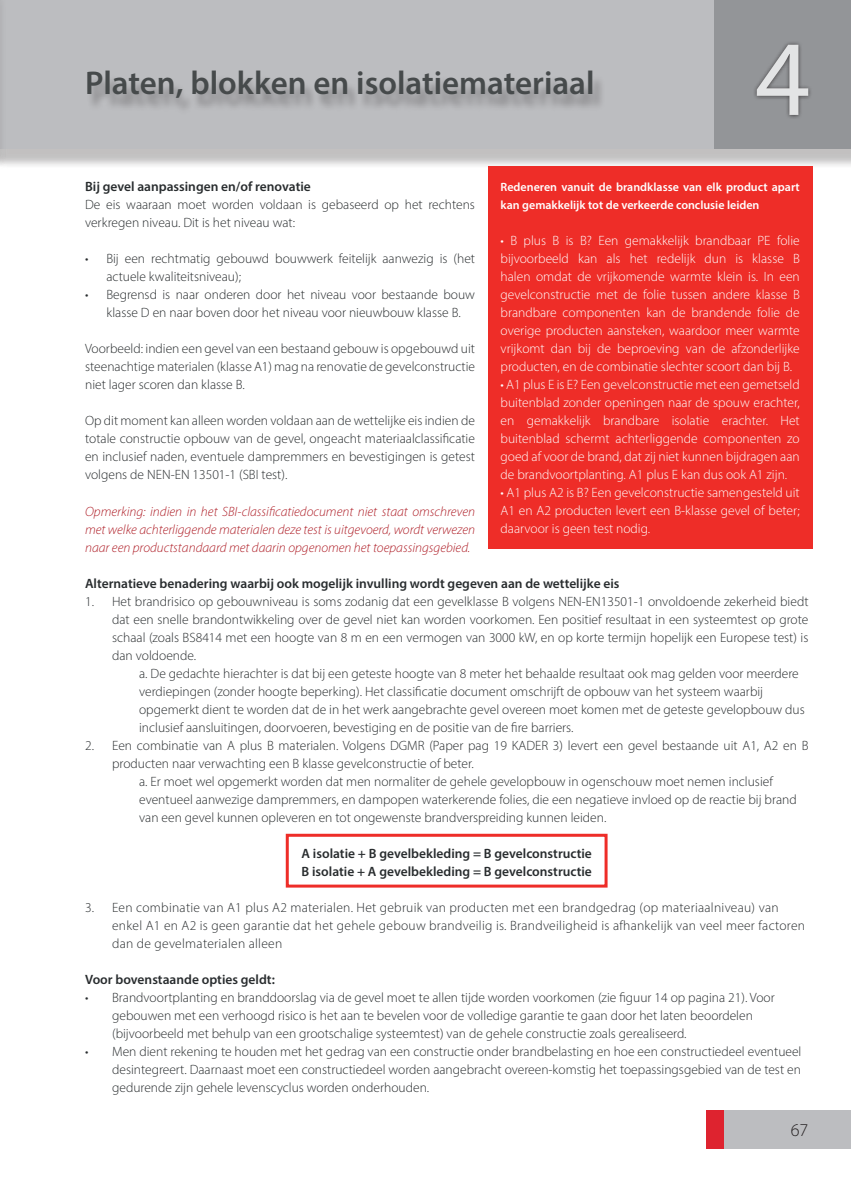
<style>
.page{position:relative;width:851px;height:1191px;background:#fff}
.page>*{position:absolute;margin:0;border:0;box-sizing:border-box;transform-origin:0 0}
.t1{font:108px "Myriad Pro";color:#fff}
.t2{font:600 33px "Myriad Pro";color:#464a4b}
.t3{font:300 18px "Myriad Pro";color:#231f20}
.t4{font:300 13.5px/18px "Myriad Pro";color:#282c2e}
.t5{font:300 13.5px/18px "Myriad Pro";color:#fff;text-align:justify}
.t6{font:300 13.5px/18px "Myriad Pro";letter-spacing:.02em;color:#282c2e}
.t7{font:600 13.5px/18px "Myriad Pro";color:#282c2e}
.t8{font:italic 300 13.5px/18px "Myriad Pro";color:#af1f28;text-align:justify}
.t9{font:600 12px/18px "Myriad Pro";color:#fff}
</style>
<div class="page">
<div style="left:0;top:0;width:850px;height:169px;background:#231f20;opacity:.15"></div>
<div style="left:0;top:0;width:850px;height:149px;background:#bcbdc0"></div>
<div style="left:714px;top:0;width:136px;height:149px;background:#939598"></div>
<svg style="left:754px;top:42px;width:57px;height:76px"></svg>
<div style="left:706px;top:1110px;width:144px;height:38px;background:#bcbdc0"></div>
<div style="left:706px;top:1110px;width:17px;height:38px;background:#de232f"></div>
<div style="left:0;top:0;width:7px;height:169px;background:#231f20;opacity:.15"></div>
<div style="left:87px;top:74px;width:518px;height:41px;background:#231f20;opacity:.35"></div>
<div style="left:487px;top:166px;width:325px;height:383px;background:#ee2d28"></div>
<div style="left:286px;top:833px;width:321px;height:54px;border:3px solid #ee2d28"></div>
<h2 class="t2" style="left:85px;top:62px;width:511px">Platen, blokken en isolatiemateriaal</h2>
<h1 class="t1" style="left:755px;top:12px;width:57px">4</h1>
<p class="t7" style="left:85px;top:177px;width:227px">Bij gevel aanpassingen en/of renovatie</p>
<p class="t4" style="left:85px;top:196px;width:391px">De eis waaraan moet worden voldaan is gebaseerd op het rechtens verkregen niveau. Dit is het niveau wat:</p>
<p class="t4" style="left:106px;top:250px;width:370px;text-indent:-21px">• Bij een rechtmatig gebouwd bouwwerk feitelijk aanwezig is (het actuele kwaliteitsniveau);</p>
<p class="t4" style="left:85px;top:286px;width:391px;text-align:center">• Begrensd is naar onderen door het niveau voor bestaande bouw klasse D en naar boven door het niveau voor nieuwbouw klasse B.</p>
<p class="t4" style="left:85px;top:340px;width:391px;text-align:justify">Voorbeeld: indien een gevel van een bestaand gebouw is opgebouwd uit steenachtige materialen (klasse A1) mag na renovatie de gevelconstructie niet lager scoren dan klasse B.</p>
<p class="t4" style="left:85px;top:412px;width:391px;text-align:justify">Op dit moment kan alleen worden voldaan aan de wettelijke eis indien de totale constructie opbouw van de gevel, ongeacht materiaalclassificatie en inclusief naden, eventuele dampremmers en bevestigingen is getest volgens de NEN-EN 13501-1 (SBI test).</p>
<p class="t8" style="left:85px;top:502px;width:391px">Opmerking: indien in het SBI-classificatiedocument niet staat omschreven met welke achterliggende materialen deze test is uitgevoerd, wordt verwezen naar een productstandaard met daarin opgenomen het toepassingsgebied.</p>
<p class="t7" style="left:85px;top:573px;width:536px">Alternatieve benadering waarbij ook mogelijk invulling wordt gegeven aan de wettelijke eis</p>
<p class="t4" style="left:112px;top:592px;width:697px;text-align:justify;text-indent:-27px">1. Het brandrisico op gebouwniveau is soms zodanig dat een gevelklasse B volgens NEN-EN13501-1 onvoldoende zekerheid biedt dat een snelle brandontwikkeling over de gevel niet kan worden voorkomen. Een positief resultaat in een systeemtest op grote schaal (zoals BS8414 met een hoogte van 8 m en een vermogen van 3000 kW, en op korte termijn hopelijk een Europese test) is dan voldoende.</p>
<p class="t4" style="left:139px;top:664px;width:667px">a. De gedachte hierachter is dat bij een geteste hoogte van 8 meter het behaalde resultaat ook mag gelden voor meerdere verdiepingen (zonder hoogte beperking). Het classificatie document omschrijft de opbouw van het systeem waarbij opgemerkt dient te worden dat de in het werk aangebrachte gevel overeen moet komen met de geteste gevelopbouw dus inclusief aansluitingen, doorvoeren, bevestiging en de positie van de fire barriers.</p>
<p class="t4" style="left:85px;top:736px;width:724px">2. Een combinatie van A plus B materialen. Volgens DGMR (Paper pag 19 KADER 3) levert een gevel bestaande uit A1, A2 en B</p>
<p class="t4" style="left:112px;top:754px;width:363px">producten naar verwachting een B klasse gevelconstructie of beter.</p>
<p class="t4" style="left:139px;top:772px;width:635px">a. Er moet wel opgemerkt worden dat men normaliter de gehele gevelopbouw in ogenschouw moet nemen inclusief</p>
<p class="t4" style="left:139px;top:790px;width:659px">eventueel aanwezige dampremmers, en dampopen waterkerende folies, die een negatieve invloed op de reactie bij brand</p>
<p class="t4" style="left:139px;top:808px;width:468px">van een gevel kunnen opleveren en tot ongewenste brandverspreiding kunnen leiden.</p>
<p class="t7" style="left:301px;top:843px;width:292px">A isolatie + B gevelbekleding = B gevelconstructie<br>B isolatie + A gevelbekleding = B gevelconstructie</p>
<p class="t6" style="left:112px;top:898px;width:694px;text-indent:-27px">3. Een combinatie van A1 plus A2 materialen. Het gebruik van producten met een brandgedrag (op materiaalniveau) van enkel A1 en A2 is geen garantie dat het gehele gebouw brandveilig is. Brandveiligheid is afhankelijk van veel meer factoren dan de gevelmaterialen alleen</p>
<p class="t7" style="left:85px;top:969px;width:191px">Voor bovenstaande opties geldt:</p>
<p class="t4" style="left:112px;top:988px;width:664px;text-indent:-27px">• Brandvoortplanting en branddoorslag via de gevel moet te allen tijde worden voorkomen (zie figuur 14 op pagina 21). Voor gebouwen met een verhoogd risico is het aan te bevelen voor de volledige garantie te gaan door het laten beoordelen (bijvoorbeeld met behulp van een grootschalige systeemtest) van de gehele constructie zoals gerealiseerd.</p>
<p class="t4" style="left:112px;top:1042px;width:690px;text-align:justify;text-indent:-27px">• Men dient rekening te houden met het gedrag van een constructie onder brandbelasting en hoe een constructiedeel eventueel desintegreert. Daarnaast moet een constructiedeel worden aangebracht overeen-komstig het toepassingsgebied van de test en gedurende zijn gehele levenscyclus worden onderhouden.</p>
<p class="t9" style="left:500px;top:178px;width:301px">Redeneren vanuit de brandklasse van elk product apart kan gemakkelijk tot de verkeerde conclusie leiden</p>
<p class="t5" style="left:500px;top:232px;width:301px">• B plus B is B? Een gemakkelijk brandbaar PE folie bijvoorbeeld kan als het redelijk dun is klasse B halen omdat de vrijkomende warmte klein is. In een gevelconstructie met de folie tussen andere klasse B brandbare componenten kan de brandende folie de overige producten aansteken, waardoor meer warmte vrijkomt dan bij de beproeving van de afzonderlijke producten, en de combinatie slechter scoort dan bij B.</p>
<p class="t5" style="left:500px;top:376px;width:301px">• A1 plus E is E? Een gevelconstructie met een gemetseld buitenblad zonder openingen naar de spouw erachter, en gemakkelijk brandbare isolatie erachter. Het buitenblad schermt achterliggende componenten zo goed af voor de brand, dat zij niet kunnen bijdragen aan de brandvoortplanting. A1 plus E kan dus ook A1 zijn.</p>
<p class="t5" style="left:500px;top:484px;width:301px">• A1 plus A2 is B? Een gevelconstructie samengesteld uit A1 en A2 producten levert een B-klasse gevel of beter; daarvoor is geen test nodig.</p>
<h3 class="t3" style="left:790px;top:1119px;width:19px">67</h3>
</div>
